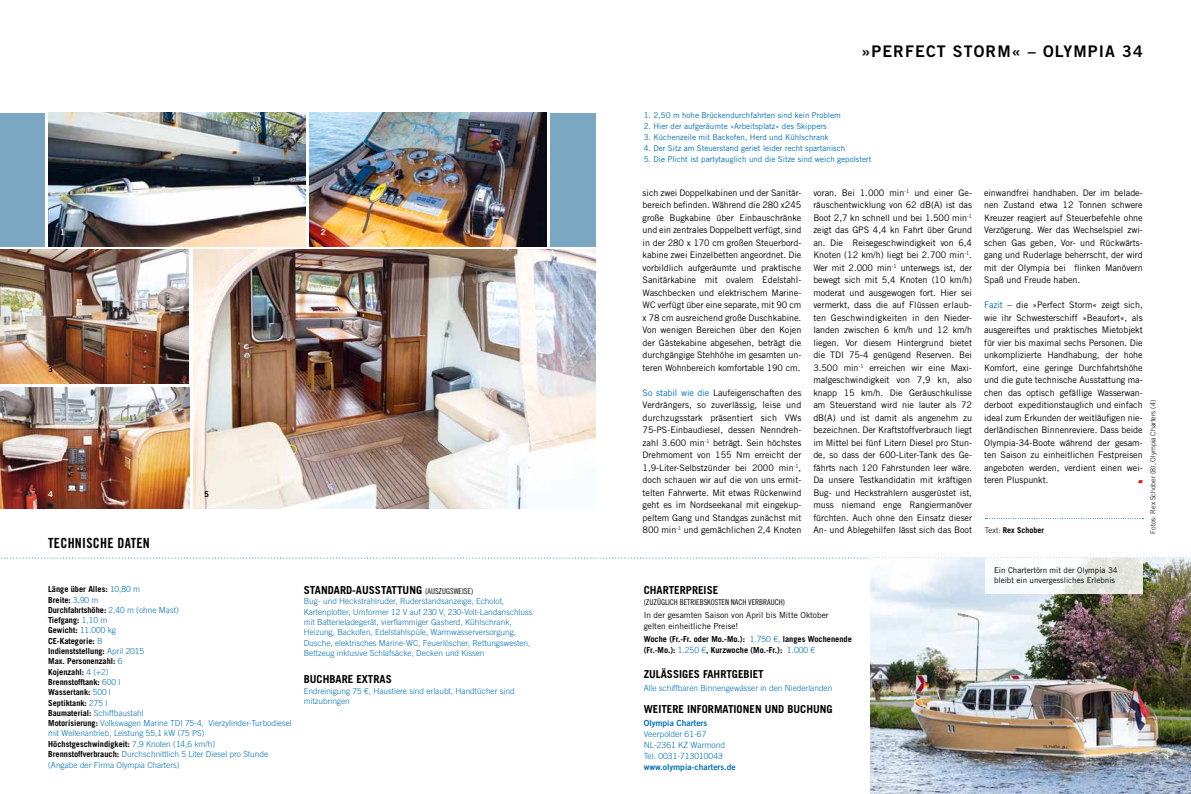
<style>
.page{position:relative;width:1191px;height:794px;background:#fff}
.page>*{position:absolute;margin:0;border:0;box-sizing:border-box;transform-origin:0 0}
.t1{font:16px "Trade Gothic LT Std Bd 2";letter-spacing:.07em;color:#000}
.t2{font:14px "Trade Gothic LT Std Bd Cn 20";letter-spacing:.02em;color:#000}
.t3{font:700 11px "Trade Gothic LT Std";color:#000}
.t4{font:9px/12.5px "Trade Gothic LT Std";letter-spacing:-.005em;color:#000;text-align:justify}
.t5{font:300 8.5px/11px "Trade Gothic LT Std";color:#0070b3}
.t6{font:8.5px "Trade Gothic LT Std Bd 2";color:#0070b3}
.t7{font:300 8.3px/10.3px "Trade Gothic LT Std";color:#0070b3}
.t8{font:700 8.3px/11px "Trade Gothic LT Std";color:#000}
.t9{font:8.3px/10.3px "Trade Gothic LT Std";color:#000}
.t10{font:8px "Trade Gothic LT Std";color:#0070b3}
.t11{font:8px/10px "Trade Gothic LT Std";color:#000}
.t12{font:8px "Trade Gothic LT Std Cn 18";color:#000}
.t13{font:700 8px "Trade Gothic LT Std";color:#000}
.t14{font:8px "Trade Gothic LT Std Bd 2";color:#fff}
.t15{font:8px "Trade Gothic LT Std Bd 2";color:#000}
.t16{font:300 7px "Trade Gothic LT Std";color:#000}
.s1{font-weight:700;color:#000}
.s2{font-family:"Trade Gothic LT Std Cn 18";font-weight:400;font-size:8px}
.s3{color:#0070b3}
.s4{font-weight:300}
.s5{font-weight:300;font-size:8.5px;color:#0070b3}
</style>
<div class="page">
<div style="left:0;top:113px;width:44px;height:133px;background:#7ca7c3"></div>
<div style="left:550px;top:113px;width:45px;height:133px;background:#7ca7c3"></div>
<img style="left:48px;top:113px;width:258px;height:133px">
<img style="left:309px;top:113px;width:237px;height:133px">
<img style="left:0;top:249px;width:189px;height:134px">
<img style="left:193px;top:249px;width:402px;height:259px">
<svg style="left:1px;top:557px;width:1190px;height:1px"></svg>
<img style="left:870px;top:559px;width:321px;height:235px">
<svg style="left:1138px;top:480px;width:4px;height:3px"></svg>
<svg style="left:985px;top:518px;width:158px;height:1px"></svg>
<img style="left:0;top:387px;width:189px;height:121px">
<svg style="left:985px;top:558px;width:157px;height:36px"></svg>
<p class="t14" style="left:60px;top:227px;width:6px">1</p>
<p class="t15" style="left:48px;top:364px;width:6px">3</p>
<p class="t14" style="left:48px;top:489px;width:6px">4</p>
<h2 class="t2" style="left:48px;top:534px;width:103px">TECHNISCHE DATEN</h2>
<p class="t15" style="left:204px;top:489px;width:6px">5</p>
<p class="t14" style="left:321px;top:227px;width:6px">2</p>
<p class="t7" style="left:48px;top:584px;width:245px"><span class="s1">Länge über Alles:</span> 10,80 m<br><span class="s1">Breite:</span> 3,90 m<br><span class="s1">Durchfahrtshöhe:</span> 2,40 m (ohne Mast)<br><span class="s1">Tiefgang:</span> 1,10 m<br><span class="s1">Gewicht:</span> 11.000 kg<br><span class="s1">CE-Kategorie:</span> B<br><span class="s1">Indienststellung:</span> April 2015<br><span class="s1">Max. Personenzahl:</span> 6<br><span class="s1">Kojenzahl:</span> 4 (+2)<br><span class="s1">Brennstofftank:</span> 600 l<br><span class="s1">Wassertank:</span> 500 l<br><span class="s1">Septiktank:</span> 275 l<br><span class="s1">Baumaterial:</span> Schiffbaustahl<br><span class="s1">Motorisierung:</span> Volkswagen Marine TDI 75-4, Vierzylinder-Turbodiesel mit Wellenantrieb, Leistung 55,1 kW (75 PS)<br><span class="s1">Höchstgeschwindigkeit:</span> 7,9 Knoten (14,6 km/h)<br><span class="s1">Brennstoffverbrauch:</span> Durchschnittlich 5 Liter Diesel pro Stunde (Angabe der Firma Olympia Charters)</p>
<p class="t3" style="left:304px;top:583px;width:171px">STANDARD-AUSSTATTUNG <span class="s2">(AUSZUGSWEISE)</span></p>
<p class="t7" style="left:304px;top:596px;width:230px">Bug- und Heckstrahlruder, Ruderstandsanzeige, Echolot, Kartenplotter, Umformer 12 V auf 230 V, 230-Volt-Landanschluss mit Batterieladegerät, vierflammiger Gasherd, Kühlschrank, Heizung, Backofen, Edelstahlspüle, Warmwasserversorgung, Dusche, elektrisches Marine-WC, Feuerlöscher, Rettungswesten, Bettzeug inklusive Schlafsäcke, Decken und Kissen</p>
<p class="t3" style="left:304px;top:672px;width:90px">BUCHBARE EXTRAS</p>
<p class="t7" style="left:304px;top:685px;width:212px">Endreinigung 75 €, Haustiere sind erlaubt, Handtücher sind mitzubringen</p>
<h1 class="t1" style="left:861px;top:41px;width:283px">»PERFECT STORM« – OLYMPIA 34</h1>
<p class="t10" style="left:643px;top:111px;width:199px">1. 2,50 m hohe Brückendurchfahrten sind kein Problem</p>
<p class="t10" style="left:643px;top:122px;width:184px">2. Hier der aufgeräumte »Arbeitsplatz« des Skippers</p>
<p class="t10" style="left:643px;top:133px;width:186px">3. Küchenzeile mit Backofen, Herd und Kühlschrank</p>
<p class="t10" style="left:643px;top:144px;width:203px">4. Der Sitz am Steuerstand geriet leider recht spartanisch</p>
<p class="t10" style="left:643px;top:155px;width:229px">5. Die Plicht ist partytauglich und die Sitze sind weich gepolstert</p>
<p class="t4" style="left:642px;top:186px;width:160px">sich zwei Doppelkabinen und der Sanitär&shy;bereich befinden. Während die 280 x245 große Bugkabine über Einbauschränke und ein zentrales Doppelbett verfügt, sind in der 280 x 170 cm großen Steuerbord&shy;kabine zwei Einzelbetten angeordnet. Die vorbildlich aufgeräumte und praktische Sanitärkabine mit ovalem Edelstahl-Waschbecken und elektrischem Marine-WC verfügt über eine separate, mit 90 cm x 78 cm ausreichend große Duschkabine.<br>Von wenigen Bereichen über den Kojen der Gästekabine abgesehen, beträgt die durchgängige Stehhöhe im gesamten un&shy;teren Wohnbereich komfortable 190 cm.</p>
<p class="t4" style="left:642px;top:386px;width:160px"><span class="s3">So stabil wie die</span> Laufeigenschaften des Verdrängers, so zuverlässig, leise und durchzugsstark präsentiert sich VWs 75-PS-Einbaudiesel, dessen Nenndreh&shy;zahl 3.600 min<sup>-1</sup> beträgt. Sein höchstes Drehmoment von 155 Nm erreicht der 1,9-Liter-Selbstzünder bei 2000 min<sup>-1</sup>, doch schauen wir auf die von uns ermit&shy;telten Fahrwerte. Mit etwas Rückenwind geht es im Nordseekanal mit eingekup&shy;peltem Gang und Standgas zunächst mit 800 min<sup>-1</sup> und gemächlichen 2,4 Knoten</p>
<p class="t4" style="left:813px;top:186px;width:160px">voran. Bei 1.000 min<sup>-1</sup> und einer Ge&shy;räuschentwicklung von 62 dB(A) ist das Boot 2,7 kn schnell und bei 1.500 min<sup>-1 </sup>zeigt das GPS 4,4 kn Fahrt über Grund an. Die Reisegeschwindigkeit von 6,4<br>Knoten (12 km/h) liegt bei 2.700 min<sup>-1</sup>.<br>Wer mit 2.000 min<sup>-1</sup> unterwegs ist, der bewegt sich mit 5,4 Knoten (10 km/h) moderat und ausgewogen fort. Hier sei vermerkt, dass die auf Flüssen erlaub&shy;ten Geschwindigkeiten in den Nieder&shy;landen zwischen 6 km/h und 12 km/h liegen. Vor diesem Hintergrund bietet die TDI 75-4 genügend Reserven. Bei 3.500 min<sup>-1</sup> erreichen wir eine Maxi&shy;malgeschwindigkeit von 7,9 kn, also knapp 15 km/h. Die Geräuschkulisse am Steuerstand wird nie lauter als 72 dB(A) und ist damit als angenehm zu bezeichnen. Der Kraftstoffverbrauch liegt im Mittel bei fünf Litern Diesel pro Stun&shy;de, so dass der 600-Liter-Tank des Ge&shy;fährts nach 120 Fahrstunden leer wäre.<br>Da unsere Testkandidatin mit kräftigen Bug- und Heckstrahlern ausgerüstet ist, muss niemand enge Rangiermanöver fürchten. Auch ohne den Einsatz dieser An- und Ablegehilfen lässt sich das Boot</p>
<p class="t4" style="left:984px;top:186px;width:160px">einwandfrei handhaben. Der im belade&shy;nen Zustand etwa 12 Tonnen schwere Kreuzer reagiert auf Steuerbefehle ohne Verzögerung. Wer das Wechselspiel zwi&shy;schen Gas geben, Vor- und Rückwärts&shy;gang und Ruderlage beherrscht, der wird mit der Olympia bei flinken Manövern Spaß und Freude haben.</p>
<p class="t4" style="left:984px;top:298px;width:160px"><span class="s3">Fazit</span> – die »Perfect Storm« zeigt sich, wie ihr Schwesterschiff »Beaufort«, als ausgereiftes und praktisches Mietobjekt für vier bis maximal sechs Personen. Die unkomplizierte Handhabung, der hohe Komfort, eine geringe Durchfahrtshöhe und die gute technische Ausstattung ma&shy;chen das optisch gefällige Wasserwan&shy;derboot expeditionstauglich und einfach ideal zum Erkunden der weitläufigen nie&shy;derländischen Binnenreviere. Dass beide Olympia-34-Boote während der gesam&shy;ten Saison zu einheitlichen Festpreisen angeboten werden, verdient einen wei&shy;teren Pluspunkt.</p>
<p class="t13" style="left:985px;top:525px;width:61px"><span class="s4">Text:</span> Rex Schober</p>
<p class="t16" style="left:1149px;top:533px;width:135px;rotate:-90deg">Fotos: Rex Schober (8), Olympia Charters (4)</p>
<p class="t3" style="left:643px;top:583px;width:76px">CHARTERPREISE</p>
<p class="t12" style="left:643px;top:597px;width:143px">(ZUZÜGLICH BETRIEBSKOSTEN NACH VERBRAUCH)</p>
<p class="t9" style="left:643px;top:610px;width:186px">In der gesamten Saison von April bis Mitte Oktober gelten einheitliche Preise!</p>
<p class="t8" style="left:643px;top:634px;width:210px">Woche (Fr.-Fr. oder Mo.-Mo.): <span class="s5">1.750 €,</span> langes Wochenende (Fr.-Mo.): <span class="s5">1.250 €</span>, Kurzwoche (Mo.-Fr.): <span class="s5">1.000 €</span></p>
<p class="t3" style="left:643px;top:667px;width:122px">ZULÄSSIGES FAHRTGEBIET</p>
<p class="t7" style="left:643px;top:683px;width:190px">Alle schiffbaren Binnengewässer in den Niederlanden</p>
<p class="t3" style="left:643px;top:702px;width:190px">WEITERE INFORMATIONEN UND BUCHUNG</p>
<p class="t6" style="left:643px;top:718px;width:65px">Olympia Charters</p>
<p class="t5" style="left:643px;top:729px;width:83px">Veerpolder 61-67<br>NL-2361 KZ Warmond<br>Tel. 0031-713010043</p>
<p class="t6" style="left:643px;top:762px;width:94px">www.olympia-charters.de</p>
<p class="t11" style="left:994px;top:564px;width:125px">Ein Chartertörn mit der Olympia 34 bleibt ein unvergessliches Erlebnis</p>
</div>
